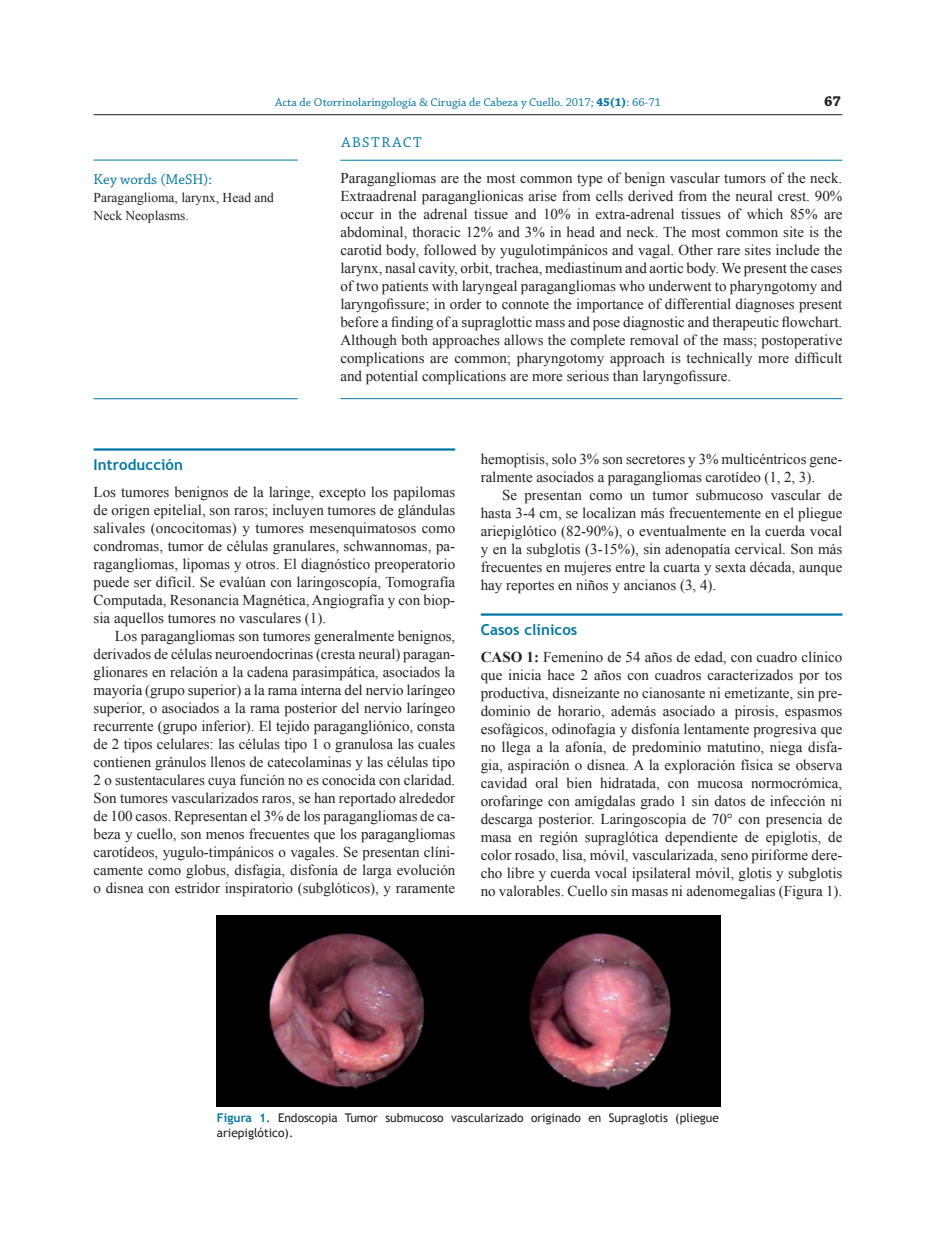
<style>
.page{position:relative;width:936px;height:1234px;background:#fff}
.page>*{position:absolute;margin:0;border:0;box-sizing:border-box;transform-origin:0 0}
.t1{font:15px/18px "Times New Roman";color:#231f20;text-align:justify}
.t2{font:700 15px "Trebuchet MS";letter-spacing:.005em;color:#0076a3}
.t3{font:15px "Chaparral Pro";color:#0076a3}
.t4{font:15px "Chaparral Pro";letter-spacing:.1em;color:#0076a3}
.t5{font:700 15px "Chaparral Pro";color:#231f20}
.t6{font:13.5px/18px "Times New Roman";color:#231f20}
.t7{font:12px/15px "Trebuchet MS";color:#231f20}
.t8{font:12px "Chaparral Pro";color:#0076a3}
.s1{font-weight:700}
.s2{font-weight:700;color:#0076a3}
</style>
<div class="page">
<hr style="left:94px;top:114px;width:748px;height:1px;background:#231f20">
<hr style="left:94px;top:448px;width:361px;height:2px;background:#0076a3">
<hr style="left:94px;top:160px;width:204px;height:1px;background:#0076a3">
<hr style="left:340px;top:160px;width:502px;height:1px;background:#0076a3">
<hr style="left:340px;top:398px;width:502px;height:1px;background:#0076a3">
<hr style="left:94px;top:398px;width:204px;height:1px;background:#0076a3">
<hr style="left:480px;top:613px;width:362px;height:2px;background:#0076a3">
<img style="left:217px;top:915px;width:503px;height:191px">
<p class="t8" style="left:275px;top:95px;width:387px">Acta de Otorrinolaringología &amp; Cirugía de Cabeza y Cuello. 2017; <span class="s1">45(1)</span>: 66-71</p>
<p class="t5" style="left:824px;top:92px;width:18px">67</p>
<p class="t3" style="left:94px;top:170px;width:120px">Key words (MesH):</p>
<p class="t6" style="left:94px;top:188px;width:182px">Paraganglioma, larynx, Head and<br>Neck Neoplasms.</p>
<p class="t4" style="left:341px;top:134px;width:81px">ABstRACt</p>
<p class="t1" style="left:340px;top:169px;width:503px">Paragangliomas are the most common type of benign vascular tumors of the neck.<br>Extraadrenal paraganglionicas arise from cells derived from the neural crest. 90% occur in the adrenal tissue and 10% in extra-adrenal tissues of which 85% are abdominal, thoracic 12% and 3% in head and neck. The most common site is the carotid body, followed by yugulotimpánicos and vagal. Other rare sites include the larynx, nasal cavity, orbit, trachea, mediastinum and aortic body. We present the cases of two patients with laryngeal paragangliomas who underwent to pharyngotomy and laryngofissure; in order to connote the importance of differential diagnoses present before a finding of a supraglottic mass and pose diagnostic and therapeutic flowchart.<br>Although both approaches allows the complete removal of the mass; postoperative complications are common; pharyngotomy approach is technically more difficult and potential complications are more serious than laryngofissure.</p>
<p class="t2" style="left:94px;top:455px;width:91px">Introducción</p>
<p class="t1" style="left:94px;top:482px;width:363px">Los tumores benignos de la laringe, excepto los papilomas de origen epitelial, son raros; incluyen tumores de glándulas salivales (oncocitomas) y tumores mesenquimatosos como condromas, tumor de células granulares, schwannomas, pa&shy;ragangliomas, lipomas y otros. El diagnóstico preoperatorio puede ser difícil. Se evalúan con laringoscopía, Tomografía Computada, Resonancia Magnética, Angiografía y con biop&shy;sia aquellos tumores no vasculares (1).</p>
<p class="t1" style="left:94px;top:626px;width:363px;text-indent:21px">Los paragangliomas son tumores generalmente benignos, derivados de células neuroendocrinas (cresta neural) paragan&shy;glionares en relación a la cadena parasimpática, asociados la mayoría (grupo superior) a la rama interna del nervio laríngeo superior, o asociados a la rama posterior del nervio laríngeo recurrente (grupo inferior). El tejido paragangliónico, consta de 2 tipos celulares: las células tipo 1 o granulosa las cuales contienen gránulos llenos de catecolaminas y las células tipo 2 o sustentaculares cuya función no es conocida con claridad.<br>Son tumores vascularizados raros, se han reportado alrededor de 100 casos. Representan el 3% de los paragangliomas de ca&shy;beza y cuello, son menos frecuentes que los paragangliomas carotídeos, yugulo-timpánicos o vagales. Se presentan clíni&shy;camente como globus, disfagia, disfonía de larga evolución o disnea con estridor inspiratorio (subglóticos), y raramente</p>
<p class="t1" style="left:480px;top:449px;width:363px">hemoptisis, solo 3% son secretores y 3% multicéntricos gene&shy;ralmente asociados a paragangliomas carotídeo (1, 2, 3).</p>
<p class="t1" style="left:480px;top:485px;width:363px;text-indent:21px">Se presentan como un tumor submucoso vascular de hasta 3-4 cm, se localizan más frecuentemente en el pliegue ariepiglótico (82-90%), o eventualmente en la cuerda vocal y en la subglotis (3-15%), sin adenopatía cervical. Son más frecuentes en mujeres entre la cuarta y sexta década, aunque hay reportes en niños y ancianos (3, 4).</p>
<p class="t2" style="left:480px;top:620px;width:98px">Casos clínicos</p>
<p class="t1" style="left:480px;top:647px;width:363px"><span class="s1">CASO 1:</span> Femenino de 54 años de edad, con cuadro clínico que inicia hace 2 años con cuadros caracterizados por tos productiva, disneizante no cianosante ni emetizante, sin pre&shy;dominio de horario, además asociado a pirosis, espasmos esofágicos, odinofagia y disfonía lentamente progresiva que no llega a la afonía, de predominio matutino, niega disfa&shy;gia, aspiración o disnea. A la exploración física se observa cavidad oral bien hidratada, con mucosa normocrómica, orofaringe con amígdalas grado 1 sin datos de infección ni descarga posterior. Laringoscopia de 70° con presencia de masa en región supraglótica dependiente de epiglotis, de color rosado, lisa, móvil, vascularizada, seno piriforme dere&shy;cho libre y cuerda vocal ipsilateral móvil, glotis y subglotis no valorables. Cuello sin masas ni adenomegalias (Figura 1).</p>
<p class="t7" style="left:217px;top:1109px;width:503px"><span class="s2">Figura 1.</span> Endoscopia Tumor submucoso vascularizado originado en Supraglotis (pliegue ariepiglótico).</p>
</div>
